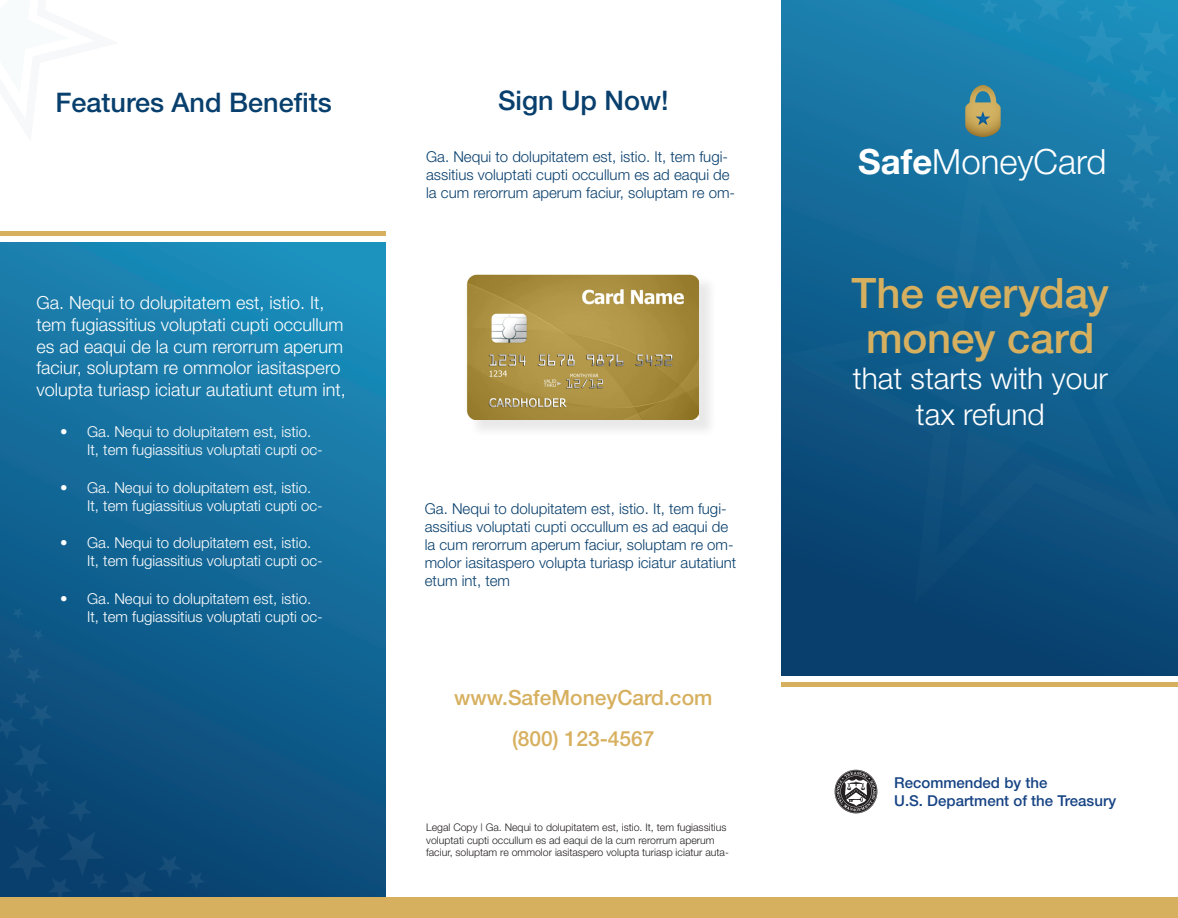
<style>
.page{position:relative;width:1178px;height:918px;background:#fff}
.page>*{position:absolute;margin:0;border:0;box-sizing:border-box;transform-origin:0 0}
.t1{font:500 42px/45px "Helvetica Neue";letter-spacing:-.005em;color:#d7b05f;text-align:center}
.t2{font:300 34.8px "Helvetica Neue";color:#fff}
.t3{font:300 30px/36px "Helvetica Neue";color:#fff;text-align:center}
.t4{font:500 27px "Helvetica Neue";color:#083f6d}
.t5{font:500 21px/40.5px "Helvetica Neue";color:#d7b05f;text-align:center}
.t6{font:300 18px/21.6px "Helvetica Neue";color:#fff}
.t7{font:300 15px/18px "Helvetica Neue";color:#083f6d}
.t8{font:300 15px/18px "Helvetica Neue";color:#fff}
.t9{font:500 15px/18px "Helvetica Neue";color:#174484}
.t10{font:300 10.5px/12.6px "Helvetica Neue";color:#231f20}
.s1{font-weight:700}
</style>
<div class="page">
<svg style="left:781px;top:0;width:396px;height:676px;background:#126391"></svg>
<svg style="left:781px;top:150px;width:396px;height:453px;background:#0f5b89"></svg>
<svg style="left:883px;top:254px;width:251px;height:253px;background:#115e8d"></svg>
<div style="left:469px;top:275px;width:248px;height:163px;background:#231f20;opacity:.1"></div>
<img style="left:466px;top:274px;width:232px;height:145px">
<div style="left:0;top:243px;width:385px;height:675px;background:linear-gradient(to bottom,#1b89b8,#0b4371)"></div>
<hr style="left:0;top:231px;width:385px;height:4px;background:#d7b05f">
<svg style="left:1117px;top:163px;width:59px;height:46px;background:#1c7ba9"></svg>
<svg style="left:1119px;top:215px;width:39px;height:55px;background:#1874a2"></svg>
<svg style="left:1137px;top:282px;width:12px;height:11px"></svg>
<svg style="left:1032px;top:0;width:35px;height:21px"></svg>
<svg style="left:1076px;top:0;width:101px;height:157px;background:#1c87b5"></svg>
<svg style="left:979px;top:0;width:47px;height:33px;background:#1a8ab7"></svg>
<svg style="left:6px;top:647px;width:36px;height:37px"></svg>
<svg style="left:32px;top:629px;width:12px;height:12px"></svg>
<svg style="left:12px;top:608px;width:12px;height:11px"></svg>
<svg style="left:0;top:692px;width:108px;height:206px;background:#0c4774"></svg>
<svg style="left:119px;top:855px;width:87px;height:43px;background:#0f4670"></svg>
<div style="left:0;top:898px;width:1177px;height:20px;background:#d7b05f"></div>
<hr style="left:781px;top:683px;width:396px;height:4px;background:#d7b05f">
<svg style="left:965px;top:85px;width:35px;height:52px;background:#8e956e"></svg>
<img style="left:834px;top:770px;width:43px;height:43px">
<p class="t4" style="left:55px;top:86px;width:278px">Features And Benefits</p>
<p class="t6" style="left:36px;top:292px;width:311px">Ga. Nequi to dolupitatem est, istio. It, tem fugiassitius voluptati cupti occullum es ad eaqui de la cum rerorrum aperum faciur, soluptam re ommolor iasitaspero volupta turiasp iciatur autatiunt etum int,</p>
<p class="t8" style="left:87px;top:422px;width:237px;text-indent:-27px">• Ga. Nequi to dolupitatem est, istio.<br>It, tem fugiassitius voluptati cupti oc-</p>
<p class="t8" style="left:87px;top:478px;width:237px;text-indent:-27px">• Ga. Nequi to dolupitatem est, istio.<br>It, tem fugiassitius voluptati cupti oc-</p>
<p class="t8" style="left:87px;top:534px;width:237px;text-indent:-27px">• Ga. Nequi to dolupitatem est, istio.<br>It, tem fugiassitius voluptati cupti oc-</p>
<p class="t8" style="left:87px;top:589px;width:237px;text-indent:-27px">• Ga. Nequi to dolupitatem est, istio.<br>It, tem fugiassitius voluptati cupti oc-</p>
<p class="t4" style="left:498px;top:84px;width:172px">Sign Up Now!</p>
<p class="t7" style="left:426px;top:147px;width:310px">Ga. Nequi to dolupitatem est, istio. It, tem fugi&shy;assitius voluptati cupti occullum es ad eaqui de la cum rerorrum aperum faciur, soluptam re om-</p>
<p class="t7" style="left:424px;top:499px;width:313px">Ga. Nequi to dolupitatem est, istio. It, tem fugi&shy;assitius voluptati cupti occullum es ad eaqui de la cum rerorrum aperum faciur, soluptam re om&shy;molor iasitaspero volupta turiasp iciatur autatiunt etum int, tem</p>
<p class="t5" style="left:454px;top:677px;width:259px">www.SafeMoneyCard.com (800) 123-4567</p>
<p class="t10" style="left:426px;top:821px;width:304px">Legal Copy | Ga. Nequi to dolupitatem est, istio. It, tem fugiassitius voluptati cupti occullum es ad eaqui de la cum rerorrum aperum faciur, soluptam re ommolor iasitaspero volupta turiasp iciatur auta-</p>
<p class="t2" style="left:858px;top:140px;width:250px"><span class="s1">Safe</span>MoneyCard</p>
<p class="t1" style="left:851px;top:270px;width:259px">The everyday money card</p>
<p class="t3" style="left:852px;top:359px;width:256px">that starts with your tax refund</p>
<p class="t9" style="left:894px;top:774px;width:223px">Recommended by the<br>U.S. Department of the Treasury</p>
</div>
